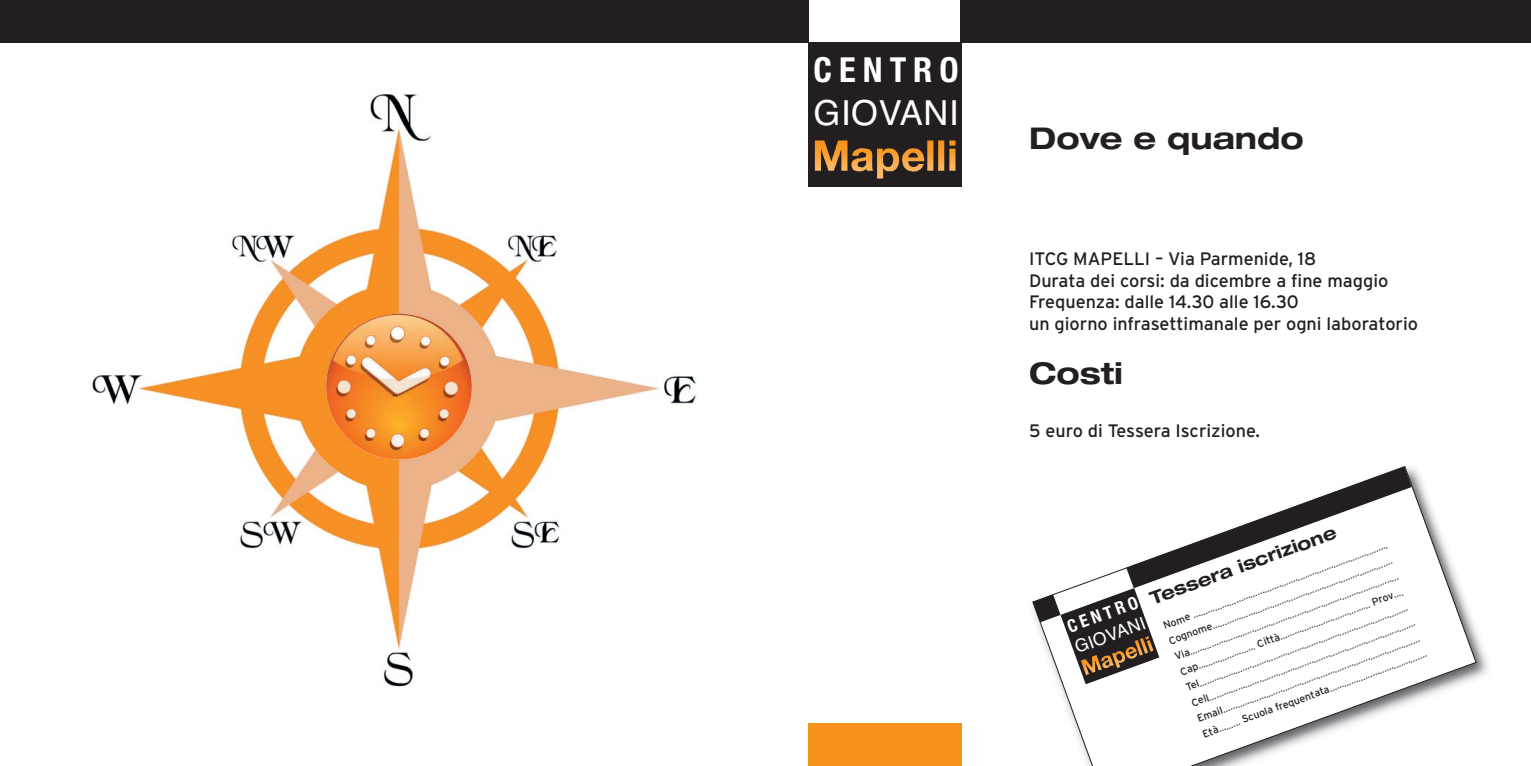
<style>
.page{position:relative;width:1531px;height:766px;background:#fff}
.page>*{position:absolute;margin:0;border:0;box-sizing:border-box;transform-origin:0 0}
.t1{font:34.5px "Helvetica";letter-spacing:.02em;color:#fff}
.t2{font:700 condensed 34.5px "Helvetica Neue";letter-spacing:.205em;color:#fff}
.t3{font:700 expanded 30px "Helvetica Neue";color:#231f20}
.t4{font:18px/21.6px "Interstate";color:#231f20}
.t5{font:700 expanded 18px "Helvetica Neue";color:#231f20}
.t6{font:17.55px "Helvetica";color:#fff}
.t7{font:700 condensed 17.55px "Helvetica Neue";color:#fff}
.t8{font:300 10.5px/16.5px "Interstate";color:#231f20}
.s1{font-weight:400}
</style>
<div class="page">
<img style="left:92px;top:94px;width:604px;height:593px">
<img style="left:326px;top:314px;width:146px;height:145px;border-radius:50%">
<div style="left:808px;top:723px;width:153px;height:42px;background:#f7931d"></div>
<div style="left:0;top:0;width:808px;height:43px;background:#231f20"></div>
<div style="left:961px;top:0;width:570px;height:43px;background:#231f20"></div>
<div style="left:808px;top:43px;width:154px;height:144px;background:#231f20"></div>
<img style="left:815px;top:140px;width:140px;height:38px">
<svg style="left:1032px;top:467px;width:444px;height:298px"></svg>
<svg style="left:1033px;top:466px;width:379px;height:218px"></svg>
<img style="left:1081px;top:636px;width:72px;height:39px">
<h1 class="t2" style="left:813px;top:57px;width:147px">CENTRO</h1>
<h1 class="t1" style="left:813px;top:100px;width:147px">GIOVANI</h1>
<h2 class="t3" style="left:1029px;top:128px;width:276px">Dove e quando</h2>
<h3 class="t4" style="left:1029px;top:249px;width:390px">ITCG MAPELLI – Via Parmenide, 18<br>Durata dei corsi: da dicembre a fine maggio Frequenza: dalle 14.30 alle 16.30<br>un giorno infrasettimanale per ogni laboratorio</h3>
<h2 class="t3" style="left:1029px;top:362px;width:95px">Costi</h2>
<h3 class="t4" style="left:1029px;top:421px;width:232px">5 euro di Tessera Iscrizione.</h3>
<h3 class="t5" style="left:1148px;top:592px;width:199px;rotate:-20deg">Tessera iscrizione</h3>
<p class="t8" style="left:1161px;top:618px;width:239px;rotate:-20deg"><span class="s1">Nome</span> ………………………………..............................................<br><span class="s1">Cognome</span>………………….......................................................<br><span class="s1">Via</span>…………………...................................................................<br><span class="s1">Cap</span>…………………... <span class="s1">Città</span>…………………................. <span class="s1">Prov</span>….<br><span class="s1">Tel</span>…………………...................................................................<br><span class="s1">Cell</span>…………………..................................................................<br><span class="s1">Email</span>…………………..............................................................<br><span class="s1">Età</span>……… <span class="s1">Scuola frequentata</span>…………………....................</p>
<h3 class="t7" style="left:1066px;top:621px;width:75px;rotate:-20deg">CENTRO</h3>
<h3 class="t6" style="left:1073px;top:641px;width:75px;rotate:-20deg">GIOVANI</h3>
</div>
